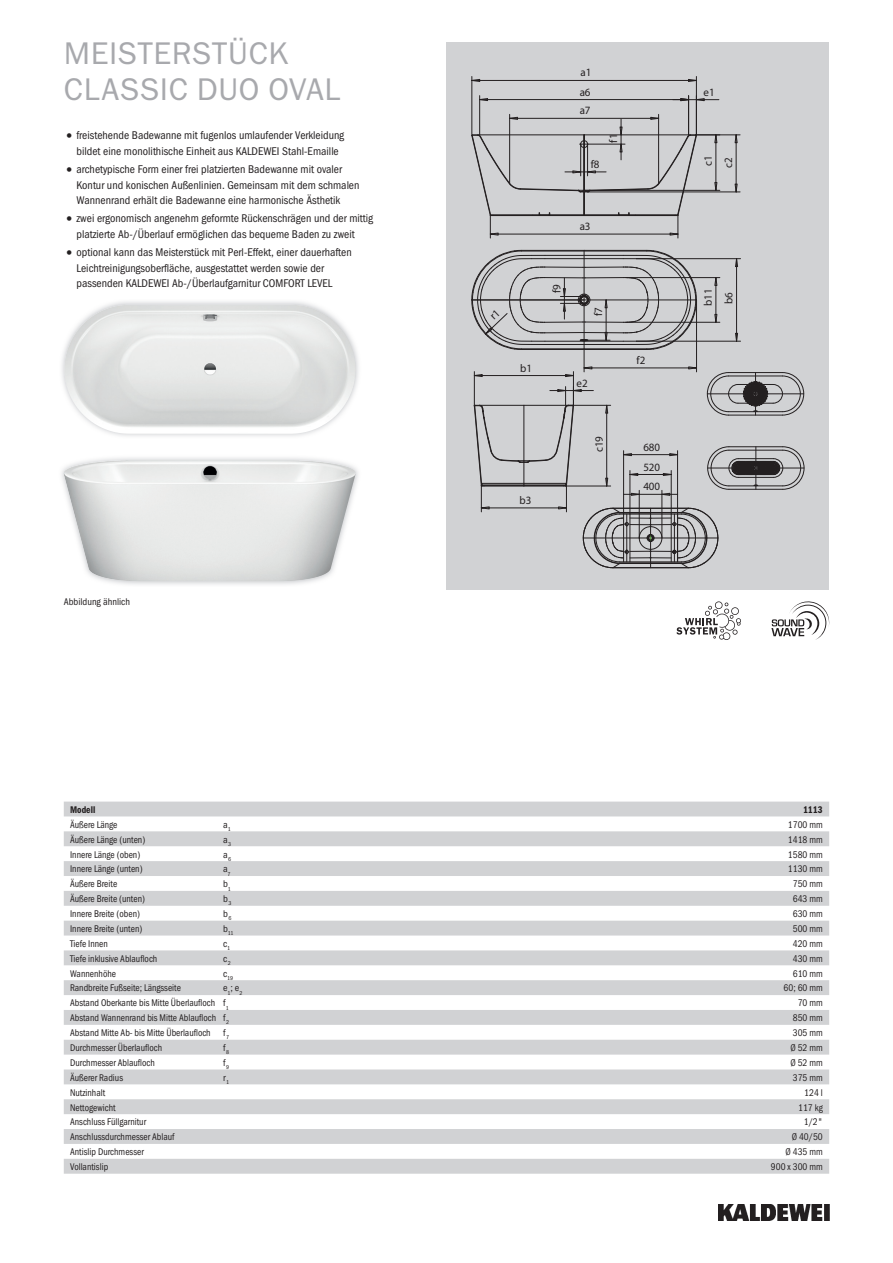
<style>
.page{position:relative;width:893px;height:1263px;background:#fff}
.page>*{position:absolute;margin:0;border:0;box-sizing:border-box;transform-origin:0 0}
.t1{font:31.5px/36px "Franklin Gothic ITC";letter-spacing:.02em;color:#a8a9ad}
.t2{font:11.25px/15.8px "Franklin Gothic Cond ITC";color:#231f20}
.t3{font:11.25px/18.9px "Myriad Pro";color:#231f20}
.t4{font:9.75px "Franklin Gothic Cond ITC";color:#231f20;scale:.95 1}
.t5{font:9.75px "Franklin Gothic Cond ITC";color:#231f20}
.t6{font:600 9.75px "Franklin Gothic Cond ITC";color:#231f20;scale:.95 1}
.t7{font:5.7px "Franklin Gothic Cond ITC";color:#231f20}
.s1{font-size:15.75px}
</style>
<div class="page">
<img style="left:719px;top:1204px;width:110px;height:16px">
<div style="left:446px;top:43px;width:383px;height:547px;background:#d1d2d4"></div>
<svg style="left:471px;top:76px;width:269px;height:162px"></svg>
<img style="left:64px;top:305px;width:292px;height:276px">
<svg style="left:64px;top:801px;width:765px;height:373px"></svg>
<svg style="left:771px;top:601px;width:58px;height:39px"></svg>
<svg style="left:676px;top:601px;width:65px;height:39px"></svg>
<svg style="left:471px;top:250px;width:333px;height:318px"></svg>
<h1 class="t1" style="left:64px;top:35px;width:278px">MEISTERSTÜCK<br>CLASSIC DUO OVAL</h1>
<p class="t2" style="left:77px;top:128px;width:269px;text-indent:-13px"><span class="s1">•</span> freistehende Badewanne mit fugenlos umlaufender Verkleidung bildet eine monolithische Einheit aus KALDEWEI Stahl-Emaille</p>
<p class="t2" style="left:77px;top:161px;width:284px;text-indent:-13px"><span class="s1">•</span> archetypische Form einer frei platzierten Badewanne mit ovaler<br>Kontur und konischen Außenlinien. Gemeinsam mit dem schmalen<br>Wannenrand erhält die Badewanne eine harmonische Ästhetik</p>
<p class="t2" style="left:64px;top:211px;width:311px;text-align:center"><span class="s1">•</span> zwei ergonomisch angenehm geformte Rückenschrägen und der mittig platzierte Ab-/Überlauf ermöglichen das bequeme Baden zu zweit</p>
<p class="t2" style="left:77px;top:244px;width:277px;text-indent:-13px"><span class="s1">•</span> optional kann das Meisterstück mit Perl-Effekt, einer dauerhaften<br>Leichtreinigungsoberfläche, ausgestattet werden sowie der passenden KALDEWEI Ab-/Überlaufgarnitur COMFORT LEVEL</p>
<p class="t5" style="left:64px;top:596px;width:68px">Abbildung ähnlich</p>
<p class="t3" style="left:580px;top:63px;width:13px;text-align:justify">a1 a6 a7</p>
<p class="t3" style="left:604px;top:143px;width:10px;rotate:-90deg">f1</p>
<p class="t3" style="left:703px;top:82px;width:13px">e1</p>
<p class="t3" style="left:591px;top:155px;width:10px">f8</p>
<p class="t3" style="left:698px;top:168px;width:14px;line-height:20.2px;rotate:-90deg">c1 c2</p>
<p class="t3" style="left:580px;top:217px;width:12px">a3</p>
<p class="t3" style="left:520px;top:358px;width:13px">b1</p>
<p class="t3" style="left:519px;top:490px;width:13px">b3</p>
<p class="t3" style="left:547px;top:293px;width:10px;rotate:-90deg">f9</p>
<p class="t3" style="left:589px;top:316px;width:10px;rotate:-90deg">f7</p>
<p class="t3" style="left:577px;top:373px;width:13px">e2</p>
<p class="t3" style="left:589px;top:452px;width:18px;rotate:-90deg">c19</p>
<p class="t3" style="left:637px;top:351px;width:10px">f2</p>
<p class="t3" style="left:643px;top:437px;width:18px">680</p>
<p class="t3" style="left:643px;top:457px;width:18px">520</p>
<p class="t3" style="left:643px;top:477px;width:18px">400</p>
<p class="t3" style="left:698px;top:306px;width:19px;line-height:20.7px;rotate:-90deg">b11 b6</p>
<p class="t6" style="left:70px;top:804px;width:28px">Modell</p>
<p class="t6" style="left:803px;top:804px;width:22px">1113</p>
<p class="t4" style="left:70px;top:819px;width:51px">Äußere Länge</p>
<p class="t5" style="left:223px;top:819px;width:9px">a<sub>1</sub></p>
<p class="t4" style="left:788px;top:819px;width:38px">1700 mm</p>
<p class="t4" style="left:70px;top:834px;width:81px">Äußere Länge (unten)</p>
<p class="t5" style="left:223px;top:834px;width:9px">a<sub>3</sub></p>
<p class="t4" style="left:788px;top:834px;width:38px">1418 mm</p>
<p class="t4" style="left:70px;top:848px;width:75px">Innere Länge (oben)</p>
<p class="t5" style="left:223px;top:848px;width:9px">a<sub>6</sub></p>
<p class="t4" style="left:788px;top:848px;width:38px">1580 mm</p>
<p class="t4" style="left:70px;top:863px;width:78px">Innere Länge (unten)</p>
<p class="t5" style="left:223px;top:863px;width:9px">a<sub>7</sub></p>
<p class="t4" style="left:788px;top:863px;width:38px">1130 mm</p>
<p class="t4" style="left:70px;top:878px;width:51px">Äußere Breite</p>
<p class="t5" style="left:223px;top:878px;width:9px">b<sub>1</sub></p>
<p class="t4" style="left:793px;top:878px;width:33px">750 mm</p>
<p class="t4" style="left:70px;top:893px;width:80px">Äußere Breite (unten)</p>
<p class="t5" style="left:223px;top:893px;width:10px">b<sub>3</sub></p>
<p class="t4" style="left:793px;top:893px;width:33px">643 mm</p>
<p class="t4" style="left:70px;top:908px;width:75px">Innere Breite (oben)</p>
<p class="t5" style="left:223px;top:908px;width:10px">b<sub>6</sub></p>
<p class="t4" style="left:793px;top:908px;width:33px">630 mm</p>
<p class="t4" style="left:70px;top:923px;width:78px">Innere Breite (unten)</p>
<p class="t7" style="left:223px;top:930px;width:12px"><sup>b</sup>11</p>
<p class="t4" style="left:793px;top:923px;width:33px">500 mm</p>
<p class="t4" style="left:70px;top:938px;width:41px">Tiefe Innen</p>
<p class="t5" style="left:223px;top:938px;width:8px">c<sub>1</sub></p>
<p class="t4" style="left:793px;top:938px;width:33px">420 mm</p>
<p class="t4" style="left:70px;top:953px;width:93px">Tiefe inklusive Ablaufloch</p>
<p class="t5" style="left:223px;top:953px;width:9px">c<sub>2</sub></p>
<p class="t4" style="left:793px;top:953px;width:33px">430 mm</p>
<p class="t4" style="left:70px;top:967px;width:50px">Wannenhöhe</p>
<p class="t7" style="left:223px;top:974px;width:11px"><sup>c</sup>19</p>
<p class="t4" style="left:793px;top:967px;width:33px">610 mm</p>
<p class="t4" style="left:70px;top:982px;width:118px">Randbreite Fußseite; Längsseite</p>
<p class="t5" style="left:223px;top:982px;width:21px">e<sub>1</sub>; e<sub>2</sub></p>
<p class="t4" style="left:784px;top:982px;width:43px">60; 60 mm</p>
<p class="t4" style="left:70px;top:997px;width:168px">Abstand Oberkante bis Mitte Überlaufloch f<sub>1</sub></p>
<p class="t4" style="left:798px;top:997px;width:28px">70 mm</p>
<p class="t4" style="left:70px;top:1012px;width:169px">Abstand Wannenrand bis Mitte Ablaufloch f<sub>2</sub></p>
<p class="t4" style="left:793px;top:1012px;width:33px">850 mm</p>
<p class="t4" style="left:70px;top:1027px;width:149px">Abstand Mitte Ab- bis Mitte Überlaufloch</p>
<p class="t5" style="left:223px;top:1027px;width:7px">f<sub>7</sub></p>
<p class="t4" style="left:793px;top:1027px;width:33px">305 mm</p>
<p class="t4" style="left:70px;top:1042px;width:98px">Durchmesser Überlaufloch</p>
<p class="t5" style="left:223px;top:1042px;width:7px">f<sub>8</sub></p>
<p class="t4" style="left:790px;top:1042px;width:36px">Ø 52 mm</p>
<p class="t4" style="left:70px;top:1057px;width:91px">Durchmesser Ablaufloch</p>
<p class="t5" style="left:223px;top:1057px;width:7px">f<sub>9</sub></p>
<p class="t4" style="left:790px;top:1057px;width:36px">Ø 52 mm</p>
<p class="t4" style="left:70px;top:1072px;width:57px">Äußerer Radius</p>
<p class="t5" style="left:223px;top:1072px;width:7px">r<sub>1</sub></p>
<p class="t4" style="left:793px;top:1072px;width:33px">375 mm</p>
<p class="t4" style="left:70px;top:1087px;width:38px">Nutzinhalt</p>
<p class="t4" style="left:804px;top:1087px;width:21px">124 l</p>
<p class="t4" style="left:70px;top:1101px;width:49px">Nettogewicht</p>
<p class="t4" style="left:798px;top:1101px;width:27px">117 kg</p>
<p class="t4" style="left:70px;top:1116px;width:81px">Anschluss Füllgarnitur</p>
<p class="t4" style="left:804px;top:1116px;width:21px">1/2"</p>
<p class="t4" style="left:70px;top:1131px;width:111px">Anschlussdurchmesser Ablauf</p>
<p class="t4" style="left:792px;top:1131px;width:34px">Ø 40/50</p>
<p class="t4" style="left:70px;top:1146px;width:79px">Antislip Durchmesser</p>
<p class="t4" style="left:785px;top:1146px;width:41px">Ø 435 mm</p>
<p class="t4" style="left:70px;top:1161px;width:42px">Vollantislip</p>
<p class="t4" style="left:771px;top:1161px;width:56px">900 x 300 mm</p>
</div>
